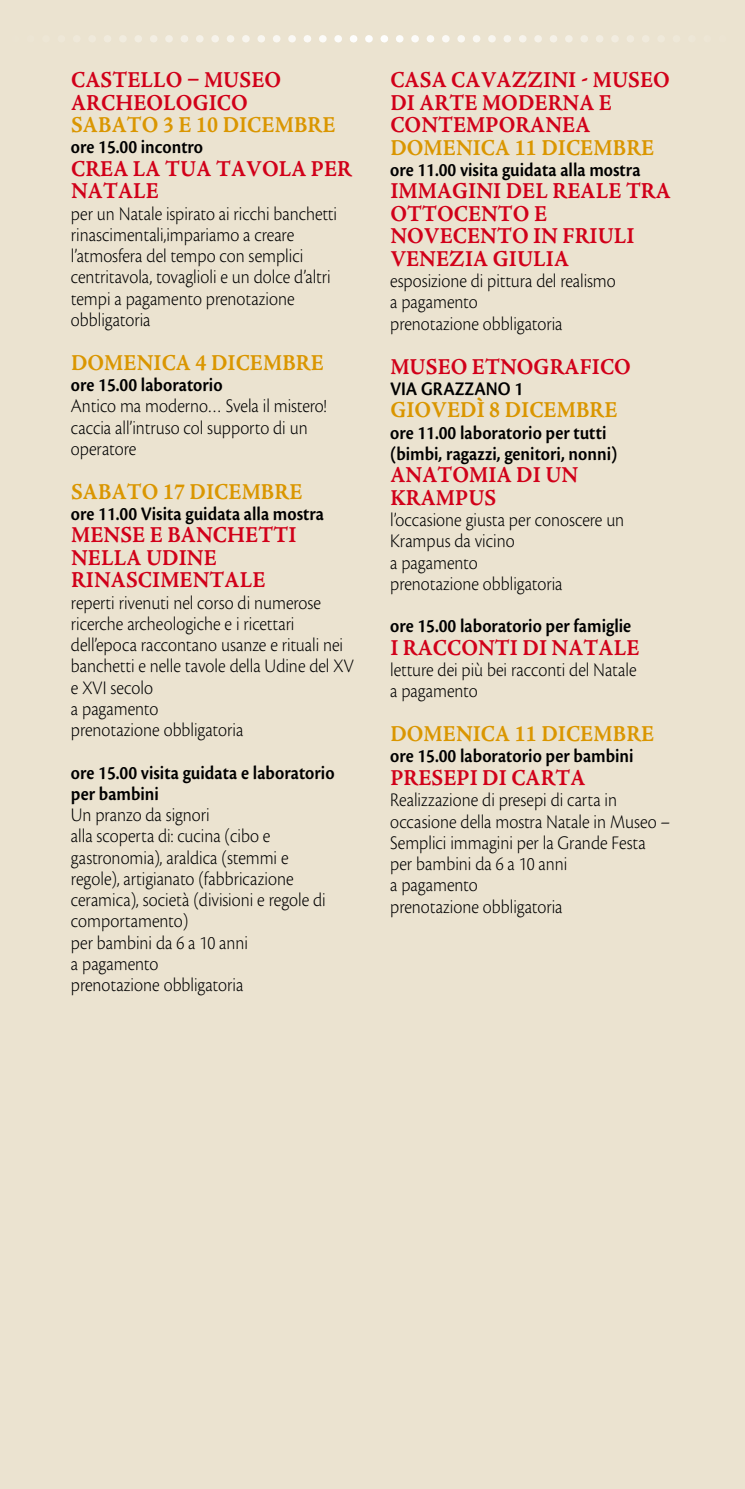
<style>
.page{position:relative;width:745px;height:1489px;background:#fff}
.page>*{position:absolute;margin:0;border:0;box-sizing:border-box;transform-origin:0 0}
.t1{font:22.5px/22.5px "Adobe Jenson Pro Bold Capt";letter-spacing:.005em;color:#d10019;scale:.9 1}
.t2{font:22.5px "Adobe Jenson Pro Bold Capt";letter-spacing:.005em;color:#da9600;scale:.9 1}
.t3{font:300 20px/21.2px "Cronos Pro";color:#000;scale:.9 1}
.t4{font:600 20px/21.2px "Cronos Pro";color:#000;scale:.9 1}
</style>
<div class="page">
<div style="left:0;top:0;width:744px;height:1488px;background:#ebe3d0"></div>
<svg style="left:89px;top:35px;width:571px;height:8px"></svg>
<p class="t1" style="left:71px;top:69px;width:49px">CASTELLO</p>
<p class="t1" style="left:187px;top:69px;width:57px">– MUSEO</p>
<p class="t1" style="left:71px;top:92px;width:87px">ARCHEOLO</p>
<p class="t1" style="left:192px;top:92px;width:61px">GICO</p>
<p class="t2" style="left:71px;top:112px;width:245px">SABATO 3 E 10 DICEMBR</p>
<p class="t2" style="left:322px;top:112px;width:16px">E</p>
<p class="t4" style="left:71px;top:137px;width:148px">ore 15.00 incontro</p>
<p class="t1" style="left:71px;top:158px;width:306px">CREA LA TUA TAVOLA PER<br>NATALE</p>
<p class="t3" style="left:71px;top:203px;width:297px">per un Natale ispirato ai ricchi banchetti rinascimentali,impariamo a creare l’atmosfera del tempo con semplici centritavola, tovaglioli e un dolce d’altri tempi a pagamento prenotazione obbligatoria</p>
<p class="t2" style="left:71px;top:349px;width:232px">DOMENICA 4 DICEMBR</p>
<p class="t2" style="left:310px;top:349px;width:16px">E</p>
<p class="t4" style="left:71px;top:374px;width:170px">ore 15.00 laboratorio</p>
<p class="t3" style="left:71px;top:395px;width:285px">Antico ma moderno… Svela il mistero! caccia all’intruso col supporto di un operatore</p>
<p class="t2" style="left:71px;top:478px;width:208px">SABATO 17 DICEMBR</p>
<p class="t2" style="left:289px;top:478px;width:16px">E</p>
<p class="t4" style="left:71px;top:503px;width:282px">ore 11.00 Visita guidata alla mostra</p>
<p class="t1" style="left:71px;top:524px;width:252px">MENSE E BANCHETTI<br>NELLA UDINE<br>RINASCIMENTALE</p>
<p class="t3" style="left:71px;top:591px;width:315px">reperti rivenuti nel corso di numerose ricerche archeologiche e i ricettari dell’epoca raccontano usanze e rituali nei banchetti e nelle tavole della Udine del XV e XVI secolo<br>a pagamento<br>prenotazione obbligatoria</p>
<p class="t4" style="left:71px;top:762px;width:294px">ore 15.00 visita guidata e laboratorio per bambini</p>
<p class="t3" style="left:71px;top:804px;width:284px">Un pranzo da signori<br>alla scoperta di: cucina (cibo e gastronomia), araldica (stemmi e regole), artigianato (fabbricazione ceramica), società (divisioni e regole di comportamento)<br>per bambini da 6 a 10 anni<br>a pagamento<br>prenotazione obbligatoria</p>
<p class="t1" style="left:390px;top:69px;width:263px">CASA CAVAZZINI - MUSEO<br>DI ARTE MODE</p>
<p class="t1" style="left:547px;top:92px;width:71px">RNA E</p>
<p class="t1" style="left:390px;top:114px;width:34px">CONTE</p>
<p class="t1" style="left:466px;top:114px;width:139px">MPORANEA</p>
<p class="t2" style="left:390px;top:134px;width:244px">DOMENICA 11 DICEMBR</p>
<p class="t2" style="left:640px;top:134px;width:16px">E</p>
<p class="t4" style="left:390px;top:159px;width:279px">ore 11.00 visita guidata alla mostra</p>
<p class="t1" style="left:390px;top:181px;width:18px">IMMAG</p>
<p class="t1" style="left:390px;top:181px;width:296px;text-indent:78px">INI DEL REALE TRA<br>OTTOCENTO E<br>NOVECENTO IN FRIULI<br>VENEZIA GIULIA</p>
<p class="t3" style="left:390px;top:270px;width:252px">esposizione di pittura del realismo a pagamento<br>prenotazione obbligatoria</p>
<p class="t1" style="left:390px;top:356px;width:38px">MUSEO</p>
<p class="t1" style="left:471px;top:356px;width:18px">ETNO</p>
<p class="t1" style="left:533px;top:356px;width:108px">GRAFICO</p>
<p class="t4" style="left:390px;top:378px;width:149px">VIA GRAZZAN O 1</p>
<p class="t2" style="left:390px;top:397px;width:78px">GIOVEDÌ</p>
<p class="t2" style="left:489px;top:397px;width:94px">8 DICEMBR</p>
<p class="t2" style="left:604px;top:397px;width:16px">E</p>
<p class="t4" style="left:390px;top:422px;width:254px">ore 11.00 laboratorio per tutti (bimbi, ragazzi, genitori, nonni)</p>
<p class="t1" style="left:390px;top:464px;width:210px">ANATOMIA DI UN<br>KRAMP</p>
<p class="t1" style="left:468px;top:487px;width:33px">US</p>
<p class="t3" style="left:390px;top:509px;width:261px">l’occasione giusta per conoscere un<br>Krampus da vicino<br>a pagamento<br>prenotazione obbligatoria</p>
<p class="t4" style="left:390px;top:615px;width:269px">ore 15.00 laboratorio per famiglie</p>
<p class="t1" style="left:390px;top:637px;width:31px">I RACC</p>
<p class="t1" style="left:461px;top:637px;width:199px">ONTI DI NATALE</p>
<p class="t3" style="left:390px;top:659px;width:275px">letture dei più bei racconti del Natale a pagamento</p>
<p class="t2" style="left:390px;top:720px;width:244px">DOMENICA 11 DICEMBR</p>
<p class="t2" style="left:640px;top:720px;width:16px">E</p>
<p class="t4" style="left:390px;top:745px;width:272px">ore 15.00 laboratorio per bambini</p>
<p class="t1" style="left:390px;top:767px;width:152px">PRESEPI DI CAR</p>
<p class="t1" style="left:555px;top:767px;width:29px">TA</p>
<p class="t3" style="left:390px;top:789px;width:312px">Realizzazione di presepi di carta in occasione della mostra Natale in Museo –<br>Semplici immagini per la Grande Festa per bambini da 6 a 10 anni<br>a pagamento<br>prenotazione obbligatoria</p>
</div>
